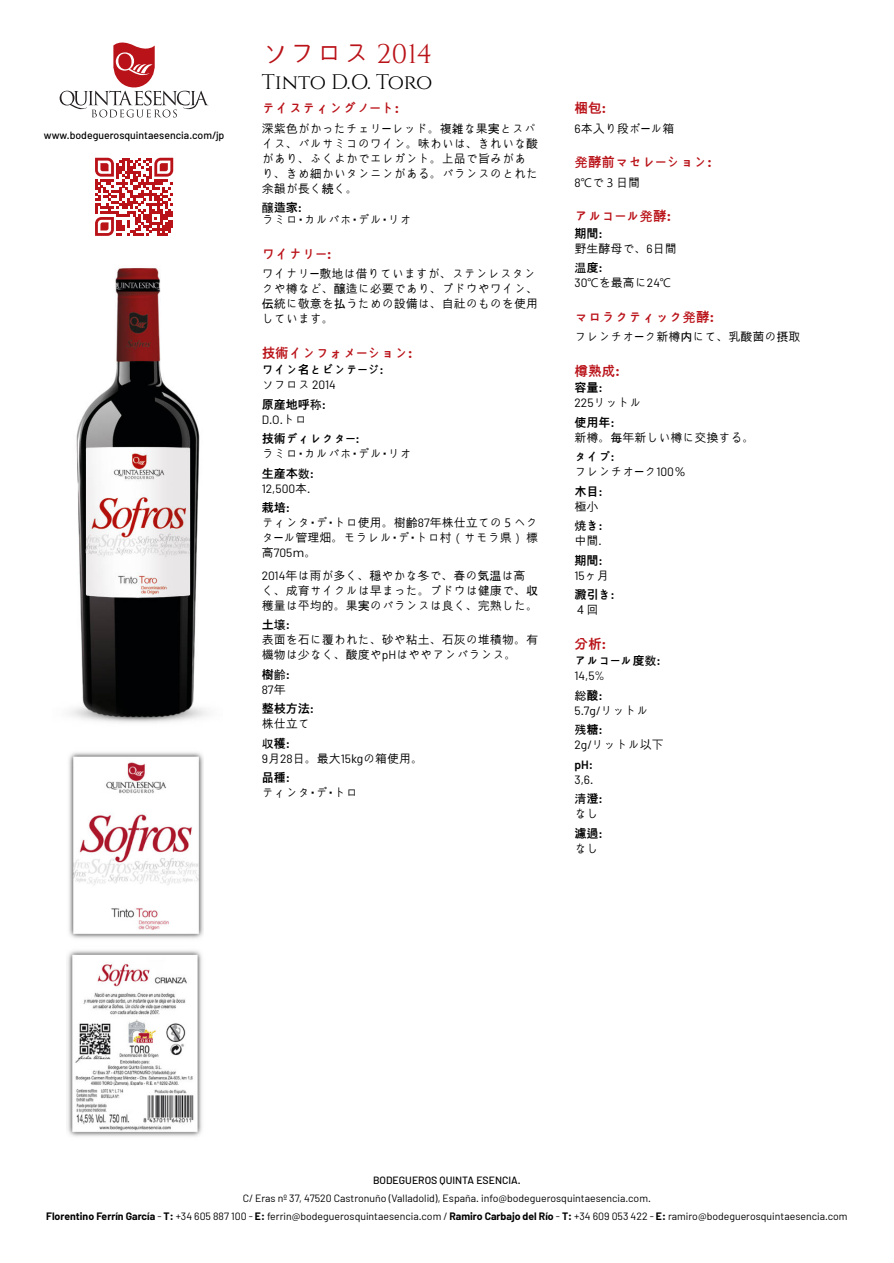
<style>
.page{position:relative;width:894px;height:1263px;background:#fff}
.page>*{position:absolute;margin:0;border:0;box-sizing:border-box;transform-origin:0 0}
.t1{font:27px "Malgun Gothic";color:#b91218}
.t2{font:21px "Cinzel";letter-spacing:-.015em;color:#000}
.t3{font:700 13.5px "Malgun Gothic";color:#b91218}
.t4{font:12px/15px "Malgun Gothic";color:#000}
.t5{font:700 12px/15px "Malgun Gothic";color:#000}
.t6{font:12px "Barlow";color:#000}
.t7{font:12px "MS UI Gothic";color:#000}
.t8{font:600 12px "Barlow";color:#000}
.t9{font:10.5px/18px "Barlow";color:#000;text-align:center}
.t10{font:500 10.5px "Barlow";color:#000}
.s1{font-family:"Cinzel"}
.s2{font-family:"MS UI Gothic";font-weight:400}
.s3{font-family:"Barlow"}
.s4{font-family:"MS UI Gothic"}
.s5{font-weight:700}
.s6{font-family:"Barlow";font-weight:600}
.s7{font-weight:400}
.s8{font-family:"Barlow";font-weight:400}
.s9{font-family:"Malgun Gothic"}
.s10{font-family:"Malgun Gothic";font-weight:700}
</style>
<div class="page">
<svg style="left:60px;top:43px;width:148px;height:74px"></svg>
<svg style="left:95px;top:158px;width:78px;height:78px"></svg>
<img style="left:69px;top:268px;width:139px;height:455px">
<img style="left:69px;top:752px;width:134px;height:187px">
<img style="left:67px;top:950px;width:135px;height:187px">
<p class="t10" style="left:44px;top:129px;width:182px">www.bodeguerosquintaesencia.com/jp</p>
<h1 class="t1" style="left:262px;top:41px;width:172px">ソフロス <span class="s1">2014</span></h1>
<h2 class="t2" style="left:262px;top:68px;width:172px">Tinto D.O. Toro</h2>
<p class="t3" style="left:262px;top:102px;width:139px">テイスティングノ<span class="s2">ー</span>ト<span class="s3">:</span></p>
<p class="t4" style="left:262px;top:121px;width:278px">深紫色がかったチェリ<span class="s4">ー</span>レッド。複<span class="s4">雑</span>な果<span class="s4">実</span>とスパイス、バルサミコのワイン。味わいは、きれいな酸があり、ふくよかでエレガント。上品で旨みがあり、きめ細かいタンニンがある。バランスのとれた余韻が長く<span class="s4">続</span>く。</p>
<p class="t4" style="left:262px;top:202px;width:152px;line-height:12px"><span class="s4">醸</span><span class="s5">造家</span><span class="s6">:<br></span>ラミロ<span class="s4">・</span>カルバホ<span class="s4">・</span>デル<span class="s4">・</span>リオ</p>
<p class="t3" style="left:262px;top:248px;width:71px">ワイナリ<span class="s2">ー</span><span class="s3">:</span></p>
<p class="t4" style="left:262px;top:267px;width:278px">ワイナリ<span class="s4">ー</span>敷地は借りていますが、ステンレスタンクや樽など、<span class="s4">醸</span>造に必要であり、ブドウやワイン、<span class="s4">伝</span>統に敬意を<span class="s4">払</span>うための設備は、自社のものを使用しています。</p>
<p class="t3" style="left:262px;top:347px;width:152px">技術インフォメ<span class="s2">ー</span>ション<span class="s3">:</span></p>
<p class="t5" style="left:262px;top:363px;width:124px">ワイン名とビンテ<span class="s2">ー</span>ジ<span class="s6">:</span><span class="s7">ソフロス</span> <span class="s8">2014</span></p>
<p class="t5" style="left:262px;top:397px;width:66px">原産地呼<span class="s2">称</span><span class="s6">:</span></p>
<p class="t6" style="left:262px;top:412px;width:47px">D.O.<span class="s9">トロ</span></p>
<p class="t4" style="left:262px;top:432px;width:152px"><span class="s5">技術ディレクタ</span><span class="s4">ー</span><span class="s6">:<br></span>ラミロ<span class="s4">・</span>カルバホ<span class="s4">・</span>デル<span class="s4">・</span>リオ</p>
<p class="t5" style="left:262px;top:466px;width:54px">生産本<span class="s2">数</span><span class="s6">:</span></p>
<p class="t6" style="left:262px;top:481px;width:50px">12,500<span class="s9">本</span>.</p>
<p class="t4" style="left:262px;top:501px;width:278px"><span class="s5">栽培</span><span class="s6">:<br></span>ティンタ<span class="s4">・</span>デ<span class="s4">・</span>トロ使用。樹<span class="s4">齢</span><span class="s3">87</span>年株仕立ての５ヘクタ<span class="s4">ー</span>ル管理畑。モラレル<span class="s4">・</span>デ<span class="s4">・</span>トロ村（サモラ県）標高<span class="s3">705</span>ｍ。</p>
<p class="t4" style="left:262px;top:568px;width:278px"><span class="s3">2014</span>年は雨が多く、<span class="s4">穏</span>やかな冬で、春の<span class="s4">気温</span>は高く、成育サイクルは早まった。ブドウは健康で、<span class="s4">収</span>穫量は平均的。果<span class="s4">実</span>のバランスは良く、完熟した。</p>
<p class="t4" style="left:262px;top:618px;width:278px"><span class="s5">土</span><span class="s4">壌</span><span class="s6">:<br></span>表面を石に覆われた、砂や粘土、石灰の堆積物。有機物は少なく、酸度や<span class="s3">pH</span>はややアンバランス。</p>
<p class="t5" style="left:262px;top:667px;width:30px">樹<span class="s2">齢</span><span class="s6">:</span></p>
<p class="t6" style="left:262px;top:682px;width:25px">87<span class="s9">年</span></p>
<p class="t5" style="left:262px;top:702px;width:54px">整枝方法<span class="s6">:</span><span class="s7">株仕立て</span></p>
<p class="t7" style="left:262px;top:737px;width:30px">収<span class="s10">穫</span><span class="s6">:</span></p>
<p class="t4" style="left:262px;top:749px;width:163px;line-height:19.5px"><span class="s3">9</span>月<span class="s3">28</span>日。最大<span class="s3">15</span>㎏の箱使用。<span class="s5">品種</span><span class="s6">:</span></p>
<p class="t4" style="left:262px;top:786px;width:98px">ティンタ<span class="s4">・</span>デ<span class="s4">・</span>トロ</p>
<p class="t3" style="left:574px;top:102px;width:33px">梱包<span class="s3">:</span></p>
<p class="t4" style="left:574px;top:121px;width:101px"><span class="s3">6</span>本入り段ボ<span class="s4">ー</span>ル箱</p>
<p class="t3" style="left:574px;top:156px;width:139px"><span class="s2">発</span>酵前マセレ<span class="s2">ー</span>ション<span class="s3">:</span></p>
<p class="t4" style="left:574px;top:175px;width:67px"><span class="s3">8</span>℃で３日間</p>
<p class="t3" style="left:574px;top:210px;width:98px">アルコ<span class="s2">ー</span>ル<span class="s2">発</span>酵<span class="s3">:</span></p>
<p class="t4" style="left:574px;top:226px;width:104px"><span class="s5">期間</span><span class="s6">:<br></span>野生酵母で、<span class="s3">6</span>日間</p>
<p class="t7" style="left:574px;top:262px;width:30px">温<span class="s10">度</span><span class="s6">:</span></p>
<p class="t4" style="left:574px;top:276px;width:98px"><span class="s3">30</span>℃を最高に<span class="s3">24</span>℃</p>
<p class="t3" style="left:574px;top:311px;width:141px">マロラクティック<span class="s2">発</span>酵<span class="s3">:</span></p>
<p class="t4" style="left:574px;top:330px;width:227px">フレンチオ<span class="s4">ー</span>ク新樽<span class="s4">内</span>にて、乳酸菌の<span class="s4">摂</span>取</p>
<p class="t3" style="left:574px;top:365px;width:47px">樽熟成<span class="s3">:</span></p>
<p class="t4" style="left:574px;top:381px;width:69px"><span class="s5">容量</span><span class="s6">:<br></span><span class="s3">225</span>リットル</p>
<p class="t4" style="left:574px;top:415px;width:182px"><span class="s5">使用年</span><span class="s6">:<br></span>新樽。<span class="s4">毎</span>年新しい樽に交換する。</p>
<p class="t4" style="left:574px;top:450px;width:113px"><span class="s5">タイプ</span><span class="s6">:<br></span>フレンチオ<span class="s4">ー</span>ク<span class="s3">100</span>％</p>
<p class="t5" style="left:574px;top:484px;width:30px">木目<span class="s6">:</span><span class="s7">極小</span></p>
<p class="t7" style="left:574px;top:520px;width:30px">焼<span class="s10">き</span><span class="s6">:</span></p>
<p class="t4" style="left:574px;top:532px;width:30px;line-height:19.5px">中間<span class="s3">.</span><span class="s5">期間</span><span class="s6">:</span></p>
<p class="t6" style="left:574px;top:568px;width:36px">15<span class="s9">ヶ月</span></p>
<p class="t5" style="left:574px;top:588px;width:42px">澱引き<span class="s6">:<br></span><span class="s7">４回</span></p>
<p class="t3" style="left:574px;top:638px;width:33px">分析<span class="s3">:</span></p>
<p class="t5" style="left:574px;top:654px;width:88px">アルコ<span class="s2">ー</span>ル度<span class="s2">数</span><span class="s6">:</span></p>
<p class="t6" style="left:574px;top:668px;width:32px">14,5%</p>
<p class="t7" style="left:574px;top:689px;width:30px">総<span class="s10">酸</span><span class="s6">:</span></p>
<p class="t6" style="left:574px;top:703px;width:75px">5.7g/<span class="s9">リットル</span></p>
<p class="t7" style="left:574px;top:724px;width:30px">残<span class="s10">糖</span><span class="s6">:</span></p>
<p class="t4" style="left:574px;top:738px;width:91px"><span class="s3">2g/</span>リットル以下</p>
<p class="t8" style="left:574px;top:757px;width:20px">pH:</p>
<p class="t6" style="left:574px;top:772px;width:20px">3,6.</p>
<p class="t7" style="left:574px;top:793px;width:30px">清<span class="s10">澄</span><span class="s6">:</span></p>
<p class="t4" style="left:574px;top:805px;width:30px;line-height:19.5px">なし<span class="s5">濾過</span><span class="s6">:</span></p>
<p class="t4" style="left:574px;top:841px;width:26px">なし</p>
<p class="t10" style="left:373px;top:1174px;width:149px">BODEGUEROS QUINTA ESENCIA.</p>
<p class="t9" style="left:46px;top:1189px;width:802px">C/ Eras nº 37, 47520 Castronuño (Valladolid), España. info@bodeguerosquintaesencia.com.<br><span class="s5">Florentino Ferrín García</span> - <span class="s5">T:</span> +34 605 887 100 - <span class="s5">E:</span> ferrin@bodeguerosquintaesencia.com / <span class="s5">Ramiro Carbajo del Río</span> - <span class="s5">T:</span> +34 609 053 422 - <span class="s5">E:</span> ramiro@bodeguerosquintaesencia.com</p>
</div>
